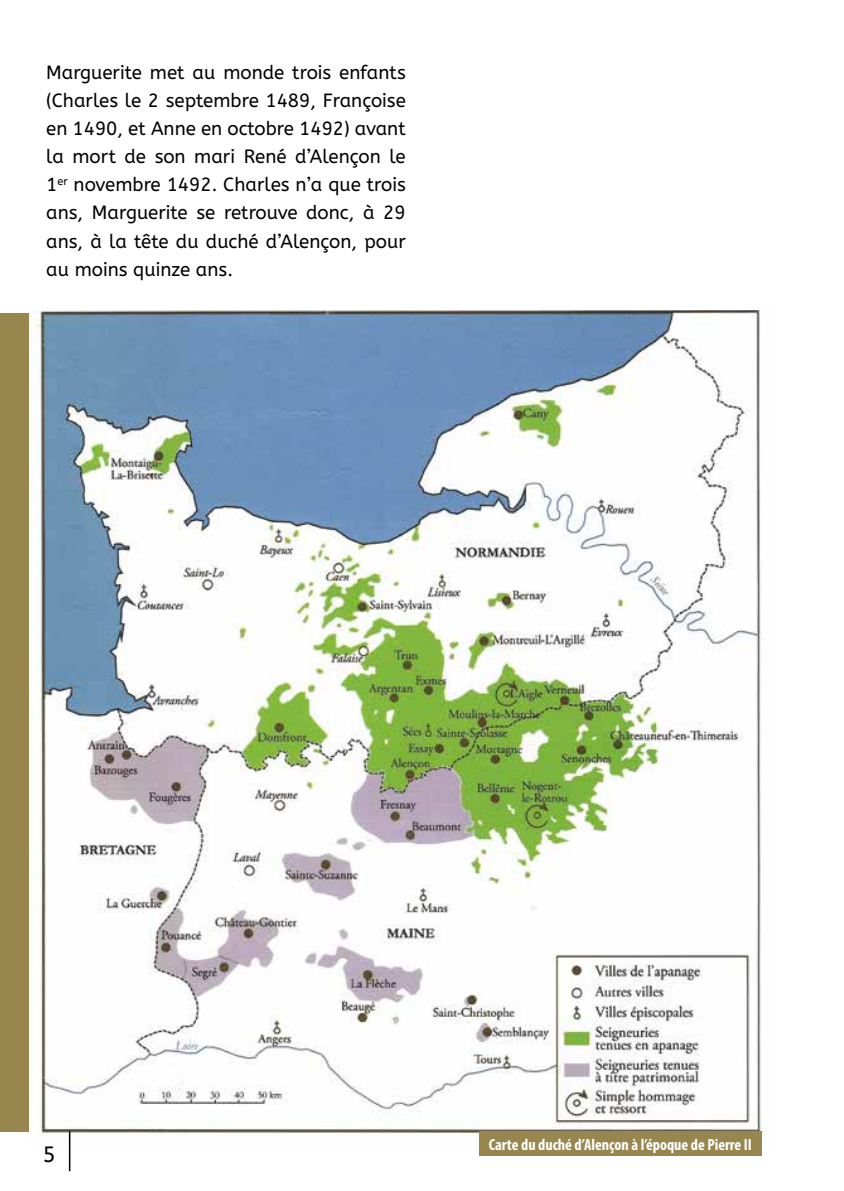
<style>
.page{position:relative;width:844px;height:1191px;background:#fff}
.page>*{position:absolute;margin:0;border:0;box-sizing:border-box;transform-origin:0 0}
.t1{font:22.05px "A Bee Zee";color:#000}
.t2{font:19.07px/28.2px "A Bee Zee";color:#000;text-align:justify}
.t3{font:700 condensed 16.1px "Myriad Pro";color:#fff}
</style>
<div class="page">
<div style="left:0;top:313px;width:29px;height:819px;background:#98864f"></div>
<img style="left:30px;top:310px;width:733px;height:835px">
<div style="left:479px;top:1131px;width:282px;height:25px;background:#98864f"></div>
<hr style="left:69px;top:1131px;width:1px;height:40px;background:#000">
<p class="t2" style="left:46px;top:58px;width:361px">Marguerite met au monde trois enfants (Charles le 2 septembre 1489, Françoise en 1490, et Anne en octobre 1492) avant la mort de son mari René d’Alençon le 1<sup>er</sup> novembre 1492. Charles n’a que trois ans, Marguerite se retrouve donc, à 29 ans, à la tête du duché d’Alençon, pour au moins quinze ans.</p>
<p class="t1" style="left:42px;top:1141px;width:15px">5</p>
<p class="t3" style="left:488px;top:1134px;width:264px">Carte du duché d’Alençon à l’époque de Pierre II</p>
</div>
